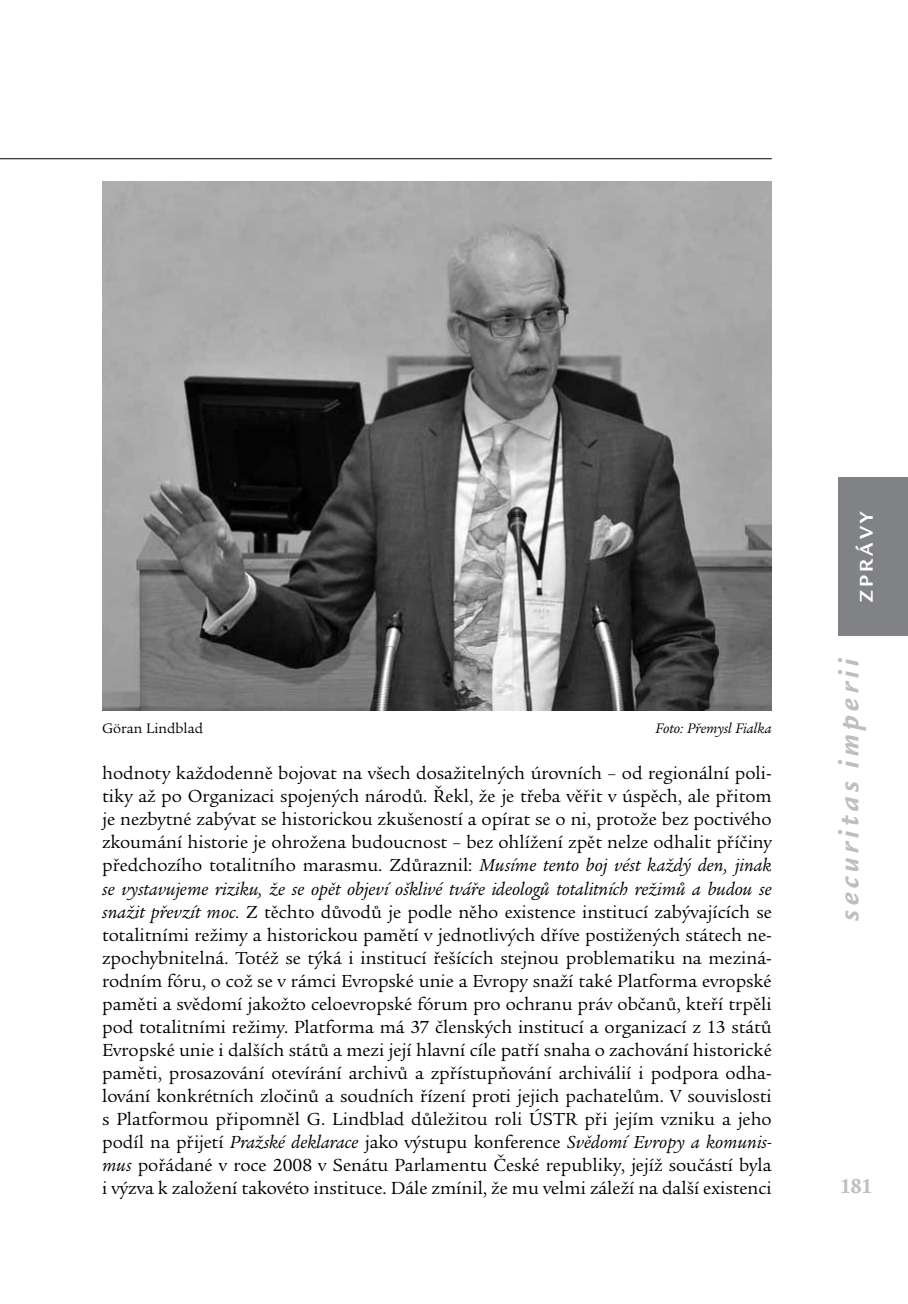
<style>
.page{position:relative;width:908px;height:1304px;background:#fff}
.page>*{position:absolute;margin:0;border:0;box-sizing:border-box;transform-origin:0 0}
.t1{font:italic 700 30px "Legacy Sans Itc TOT";letter-spacing:.15em;color:#bcbec0}
.t2{font:700 22px "Legacy Serif Itc TOT";color:#bcbec0}
.t3{font:700 20px "Legacy Sans Itc TOT";color:#fff}
.t4{font:19px/23px "Legacy Serif Itc TOT";color:#000;text-align:justify}
.t5{font:italic 15px "Legacy Serif Itc TOT";color:#000}
.t6{font:15px "Legacy Serif Itc TOT";color:#000}
.s1{font-style:italic}
</style>
<div class="page">
<hr style="left:0;top:158px;width:771px;height:1px;background:#000">
<div style="left:838px;top:477px;width:69px;height:159px;background:#808285"></div>
<img style="left:102px;top:181px;width:669px;height:529px">
<p class="t6" style="left:102px;top:720px;width:102px">Göran Lindblad</p>
<p class="t5" style="left:655px;top:720px;width:118px">Foto: Přemysl Fialka</p>
<p class="t4" style="left:102px;top:763px;width:671px">hodnoty každodenně bojovat na všech dosažitelných úrovních – od regionální poli&shy;tiky až po Organizaci spojených národů. Řekl, že je třeba věřit v úspěch, ale přitom je nezbytné zabývat se historickou zkušeností a opírat se o ni, protože bez poctivého zkoumání historie je ohrožena budoucnost – bez ohlížení zpět nelze odhalit příčiny předchozího totalitního marasmu. Zdůraznil: <span class="s1">Musíme tento boj vést každý den, jinak se vystavujeme riziku, že se opět objeví ošklivé tváře ideologů totalitních režimů a budou se snažit převzít moc.</span> Z těchto důvodů je podle něho existence institucí zabývajících se totalitními režimy a historickou pamětí v jednotlivých dříve postižených státech ne&shy;zpochybnitelná. Totéž se týká i institucí řešících stejnou problematiku na meziná&shy;rodním fóru, o což se v rámci Evropské unie a Evropy snaží také Platforma evropské paměti a svědomí jakožto celoevropské fórum pro ochranu práv občanů, kteří trpěli pod totalitními režimy. Platforma má 37 členských institucí a organizací z 13 států Evropské unie i dalších států a mezi její hlavní cíle patří snaha o zachování historické paměti, prosazování otevírání archivů a zpřístupňování archiválií i podpora odha&shy;lování konkrétních zločinů a soudních řízení proti jejich pachatelům. V souvislosti s Platformou připomněl G. Lindblad důležitou roli ÚSTR</p>
<p class="t4" style="left:102px;top:1108px;width:671px;text-indent:482px">při jejím vzniku a jeho podíl na přijetí <span class="s1">Pražské deklarace</span> jako výstupu konference <span class="s1">Svědomí Evropy a komunis&shy;mus</span> pořádané v roce 2008 v S enátu Parlamentu České republiky, jejíž součástí byla i výzva k založení takovéto instituce. Dále zmínil, že mu velmi záleží na další existenci</p>
<p class="t3" style="left:854px;top:602px;width:92px;rotate:-90deg">ZPRÁVY</p>
<h1 class="t1" style="left:830px;top:921px;width:264px;rotate:-90deg">securitas imperii</h1>
<p class="t2" style="left:839px;top:1174px;width:34px">181</p>
</div>
